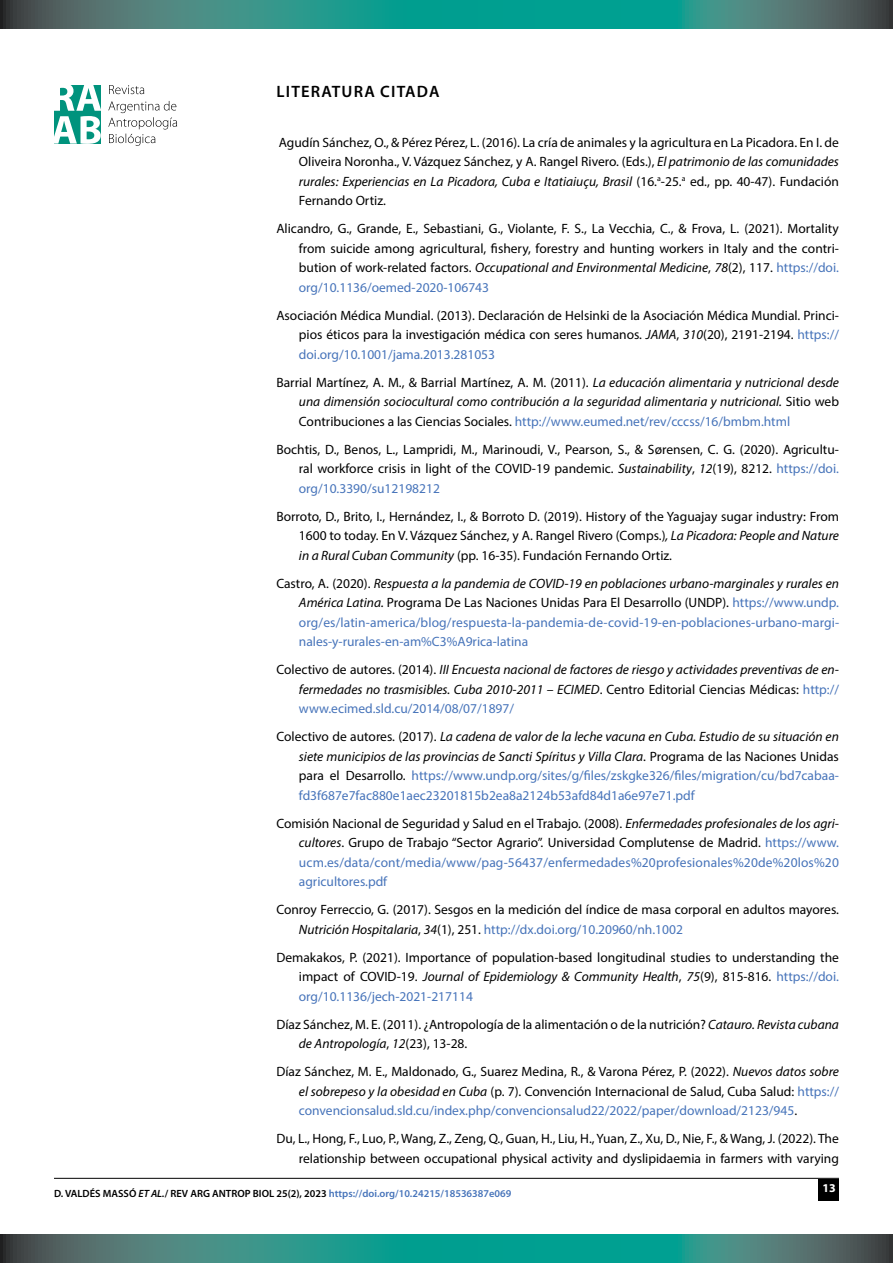
<style>
.page{position:relative;width:893px;height:1263px;background:#fff}
.page>*{position:absolute;margin:0;border:0;box-sizing:border-box;transform-origin:0 0}
.t1{font:600 16.5px "Myriad Pro";letter-spacing:.07em;color:#000}
.t2{font:13.5px/19.5px "Myriad Pro";color:#000;text-align:justify}
.t3{font:13.5px/19.5px "Myriad Pro";color:#4774ba;text-align:justify}
.t4{font:italic 13.5px/19.5px "Myriad Pro";color:#000;text-align:justify}
.t5{font:700 12px "Myriad Pro";color:#fff}
.t6{font:600 10.5px "Myriad Pro";color:#000}
.s1{font-style:italic}
.s2{color:#4774ba}
.s3{font-style:normal}
.s4{font-style:normal;color:#4774ba}
.s5{color:#000}
.s6{font-style:italic;color:#000}
</style>
<div class="page">
<div style="left:819px;top:1179px;width:20px;height:21px;background:#000"></div>
<hr style="left:54px;top:1178px;width:785px;height:1px;background:#000">
<svg style="left:0;top:0;width:893px;height:28px;background:#2c887f"></svg>
<svg style="left:0;top:1234px;width:893px;height:29px;background:#2c887f"></svg>
<svg style="left:108px;top:101px;width:69px;height:45px"></svg>
<svg style="left:109px;top:85px;width:35px;height:9px"></svg>
<svg style="left:54px;top:85px;width:47px;height:59px"></svg>
<p class="t1" style="left:277px;top:81px;width:165px">LITERATURA CITADA</p>
<p class="t2" style="left:299px;top:132px;width:542px;text-indent:-20px">Agudín Sánchez, O., &amp; Pérez Pérez, L. (2016). La cría de animales y la agricultura en La Picadora. En I. de Oliveira Noronha., V. Vázquez Sánchez, y A. Rangel Rivero. (Eds.), <span class="s1">El patrimonio de las comunidades rurales: Experiencias en La Picadora, Cuba e Itatiaiuçu, Brasil</span> (16.<sup>a</sup>-25.<sup>a</sup> ed., pp. 40-47). Fundación Fernando Ortiz.</p>
<p class="t2" style="left:299px;top:219px;width:542px;text-indent:-23px">Alicandro, G., Grande, E., Sebastiani, G., Violante, F. S., La Vecchia, C., &amp; Frova, L. (2021). Mortality from suicide among agricultural, fishery, forestry and hunting workers in Italy and the contri&shy;bution of work-related factors. <span class="s1">Occupational and Environmental Medicine</span>, <span class="s1">78</span>(2), 117. <span class="s2">https://doi. org/10.1136/oemed-2020-106743</span></p>
<p class="t2" style="left:299px;top:305px;width:542px;text-indent:-23px">Asociación Médica Mundial. (2013). Declaración de Helsinki de la Asociación Médica Mundial. Princi&shy;pios éticos para la investigación médica con seres humanos. <span class="s1">JAMA</span>, <span class="s1">310</span>(20), 2191-2194. <span class="s2">https:// doi.org/10.1001/jama.2013.281053</span></p>
<p class="t4" style="left:299px;top:372px;width:542px;text-indent:-23px"><span class="s3">Barrial Martínez, A. M., &amp; Barrial Martínez, A. M. (2011).</span> La educación alimentaria y nutricional desde una dimensión sociocultural como contribución a la seguridad alimentaria y nutricional. <span class="s3">Sitio web Contribuciones a las Ciencias Sociales.</span> <span class="s4">http://www.eumed.net/rev/cccss/16/bmbm.html</span></p>
<p class="t2" style="left:299px;top:439px;width:542px;text-indent:-23px">Bochtis, D., Benos, L., Lampridi, M., Marinoudi, V., Pearson, S., &amp; Sørensen, C. G. (2020). Agricultu&shy;ral workforce crisis in light of the COVID-19 pandemic. <span class="s1">Sustainability</span>, <span class="s1">12</span>(19), 8212. <span class="s2">https://doi. org/10.3390/su12198212</span></p>
<p class="t2" style="left:299px;top:506px;width:542px;text-indent:-23px">Borroto, D., Brito, I., Hernández, I., &amp; Borroto D. (2019). History of the Yaguajay sugar industry: From 1600 to today. En V. Vázquez Sánchez, y A. Rangel Rivero (Comps.)<span class="s1">, La Picadora: People and Nature in a Rural Cuban Community</span> (pp. 16-35). Fundación Fernando Ortiz.</p>
<p class="t3" style="left:299px;top:573px;width:542px;text-indent:-23px"><span class="s5">Castro, A. (2020).</span> <span class="s6">Respuesta a la pandemia de COVID-19 en poblaciones urbano-marginales y rurales en América Latina.</span> <span class="s5">Programa De Las Naciones Unidas Para El Desarrollo (UNDP).</span> https://www.undp. org/es/latin-america/blog/respuesta-la-pandemia-de-covid-19-en-poblaciones-urbano-margi&shy;nales-y-rurales-en-am%C3%A9rica-latina</p>
<p class="t4" style="left:299px;top:660px;width:542px;text-indent:-23px"><span class="s3">Colectivo de autores. (2014).</span> III Encuesta nacional de factores de riesgo y actividades preventivas de en&shy;fermedades no trasmisibles. Cuba 2010-2011 – ECIMED<span class="s3">. Centro Editorial Ciencias Médicas:</span> <span class="s4">http:// www.ecimed.sld.cu/2014/08/07/1897/</span></p>
<p class="t3" style="left:299px;top:727px;width:542px;text-indent:-23px"><span class="s5">Colectivo de autores. (2017).</span> <span class="s6">La cadena de valor de la leche vacuna en Cuba. Estudio de su situación en siete municipios de las provincias de Sancti Spíritus y Villa Clara</span><span class="s5">. Programa de las Naciones Unidas para el Desarrollo.</span> https://www.undp.org/sites/g/files/zskgke326/files/migration/cu/bd7cabaa&shy;fd3f687e7fac880e1aec23201815b2ea8a2124b53afd84d1a6e97e71.pdf</p>
<p class="t2" style="left:299px;top:813px;width:542px;text-indent:-23px">Comisión Nacional de Seguridad y Salud en el Trabajo. (2008). <span class="s1">Enfermedades profesionales de los agri&shy;cultores</span>. Grupo de Trabajo “Sector Agrario”. Universidad Complutense de Madrid. <span class="s2">https://www. ucm.es/data/cont/media/www/pag-56437/enfermedades%20profesionales%20de%20los%20 agricultores.pdf</span></p>
<p class="t2" style="left:299px;top:900px;width:542px;text-indent:-23px">Conroy Ferreccio, G. (2017). Sesgos en la medición del índice de masa corporal en adultos mayores.<br><span class="s1">Nutrición Hospitalaria</span>, <span class="s1">34</span>(1), 251. <span class="s2">http://dx.doi.org/10.20960/nh.1002</span></p>
<p class="t2" style="left:299px;top:947px;width:542px;text-indent:-23px">Demakakos, P. (2021). Importance of population-based longitudinal studies to understanding the impact of COVID-19. <span class="s1">Journal of Epidemiology &amp; Community Health</span>, <span class="s1">75</span>(9), 815-816. <span class="s2">https://doi. org/10.1136/jech-2021-217114</span></p>
<p class="t2" style="left:299px;top:1014px;width:542px;text-indent:-23px">Díaz Sánchez, M. E. (2011). ¿Antropología de la alimentación o de la nutrición? <span class="s1">Catauro. Revista cubana de Antropología</span>, <span class="s1">12</span>(23), 13-28.</p>
<p class="t2" style="left:299px;top:1062px;width:542px;text-indent:-23px">Díaz Sánchez, M. E., Maldonado, G., Suarez Medina, R., &amp; Varona Pérez, P. (2022). <span class="s1">Nuevos datos sobre el sobrepeso y la obesidad en Cuba</span> (p. 7). Convención Internacional de Salud, Cuba Salud: <span class="s2">https:// convencionsalud.sld.cu/index.php/convencionsalud22/2022/paper/download/2123/945</span>.</p>
<p class="t2" style="left:276px;top:1129px;width:564px;text-align:right">Du, L., Hong, F., Luo, P., Wang, Z., Zeng, Q., Guan, H., Liu, H., Yuan, Z., Xu, D., Nie, F., &amp; Wang, J. (2022). The relationship between occupational physical activity and dyslipidaemia in farmers with varying</p>
<p class="t6" style="left:54px;top:1187px;width:459px">D. VALDÉS MASSÓ <span class="s1">ET AL.</span>/ REV ARG ANTROP BIOL 25(2), 2023 <span class="s2">https://doi.org/10.24215/18536387e069</span></p>
<p class="t5" style="left:822px;top:1180px;width:15px">13</p>
</div>
